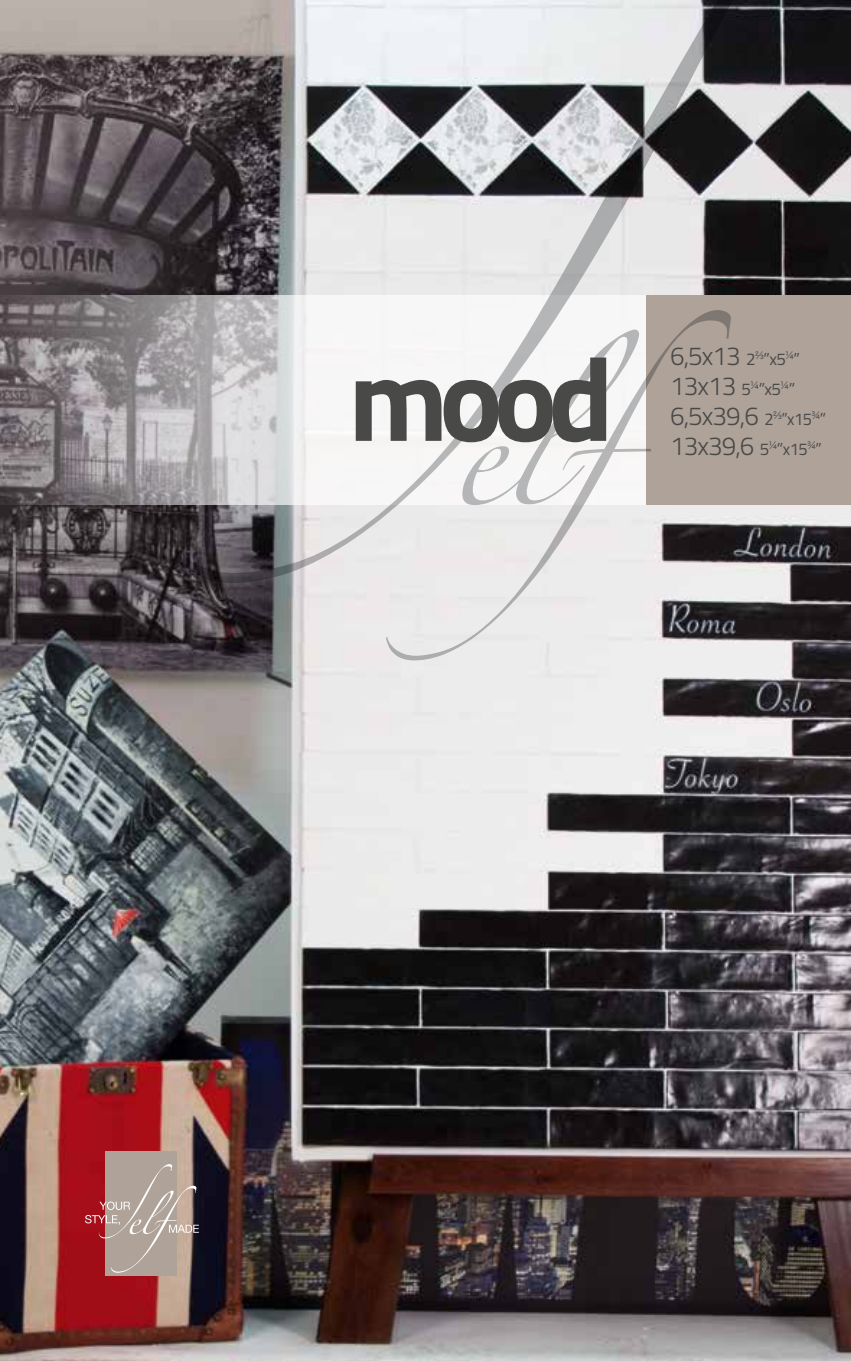
<style>
.page{position:relative;width:851px;height:1361px;background:#fff}
.page>*{position:absolute;margin:0;border:0;box-sizing:border-box;transform-origin:0 0}
.t1{font:700 119px "Titillium";color:#494948}
.t2{font:300 26px/30px "Titillium";letter-spacing:-.035em;color:#494948}
.t3{font:17px "Titillium";color:#494948}
.s1{font-weight:400;font-size:17px}
</style>
<div class="page">
<img style="left:0;top:0;width:850px;height:1361px">
<svg style="left:0;top:295px;width:170px;height:210px;background:#8a8588"></svg>
<svg style="left:386px;top:583px;width:344px;height:77px;background:#d9d8d9"></svg>
<svg style="left:170px;top:0;width:680px;height:583px"></svg>
<div style="left:105px;top:1151px;width:72px;height:125px;background:#aea299"></div>
<svg style="left:85px;top:1164px;width:114px;height:108px"></svg>
<h1 class="t1" style="left:348px;top:308px;width:267px">mood</h1>
<p class="t2" style="left:670px;top:339px;width:158px">6,5x13 <span class="s1">2</span><sup>⅔</sup><span class="s1">”x5</span><sup>¼</sup><span class="s1">”<br></span>13x13 <span class="s1">5</span><sup>¼</sup><span class="s1">”x5</span><sup>¼</sup><span class="s1">”<br></span>6,5x39,6 <span class="s1">2</span><sup>⅔</sup><span class="s1">”x15</span><sup>¾</sup><span class="s1">”<br></span>13x39,6 <span class="s1">5</span><sup>¼</sup><span class="s1">”x15</span><sup>¾</sup></p>
<p class="t3" style="left:815px;top:436px;width:8px">”</p>
</div>
